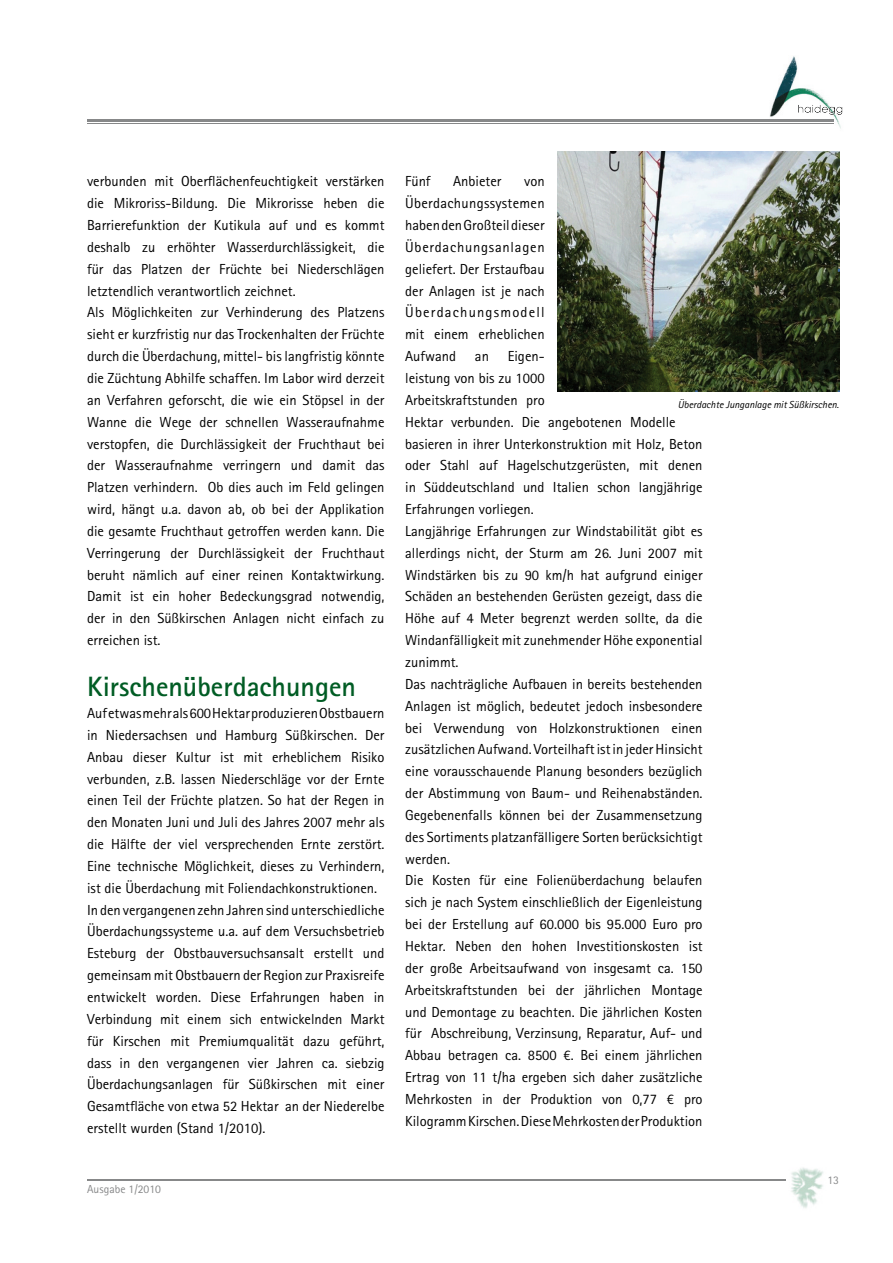
<style>
.page{position:relative;width:893px;height:1263px;background:#fff}
.page>*{position:absolute;margin:0;border:0;box-sizing:border-box;transform-origin:0 0}
.t1{font:700 27.9px "Rotis Sans Serif";color:#005c24}
.t2{font:14.55px/21.9px "Rotis Sans Serif";color:#000}
.t3{font:11.7px "Rotis Sans Serif";color:#878889}
.t4{font:italic 10.2px "Rotis Sans Serif";color:#000}
</style>
<div class="page">
<hr style="left:87px;top:1179px;width:698px;height:1px;background:#878889">
<hr style="left:87px;top:119px;width:746px;height:3px;background:#878889">
<hr style="left:87px;top:123px;width:746px;height:1px;background:#878889">
<img style="left:791px;top:1168px;width:32px;height:40px">
<img style="left:770px;top:56px;width:73px;height:73px">
<img style="left:770px;top:119px;width:63px;height:5px">
<img style="left:798px;top:105px;width:44px;height:10px">
<img style="left:558px;top:152px;width:281px;height:239px">
<p class="t2" style="left:87px;top:171px;width:299px">verbunden mit Oberflächenfeuchtigkeit verstärken die Mikroriss-Bildung. Die Mikrorisse heben die Barrierefunktion der Kutikula auf und es kommt deshalb zu erhöhter Wasserdurchlässigkeit, die für das Platzen der Früchte bei Niederschlägen letztendlich verantwortlich zeichnet.<br>Als Möglichkeiten zur Verhinderung des Platzens sieht er kurzfristig nur das Trockenhalten der Früchte durch die Überdachung, mittel- bis langfristig könnte die Züchtung Abhilfe schaffen. Im Labor wird derzeit an Verfahren geforscht, die wie ein Stöpsel in der Wanne die Wege der schnellen Wasseraufnahme verstopfen, die Durchlässigkeit der Fruchthaut bei der Wasseraufnahme verringern und damit das Platzen verhindern. Ob dies auch im Feld gelingen wird, hängt u.a. davon ab, ob bei der Applikation die gesamte Fruchthaut getroffen werden kann. Die Verringerung der Durchlässigkeit der Fruchthaut beruht nämlich auf einer reinen Kontaktwirkung.<br>Damit ist ein hoher Bedeckungsgrad notwendig, der in den Süßkirschen Anlagen nicht einfach zu erreichen ist.</p>
<h1 class="t1" style="left:87px;top:677px;width:270px">Kirschenüberdachungen</h1>
<p class="t2" style="left:87px;top:702px;width:299px">Auf etwas mehr als 600 Hektar produzieren Obstbauern in Niedersachsen und Hamburg Süßkirschen. Der Anbau dieser Kultur ist mit erheblichem Risiko verbunden, z.B. lassen Niederschläge vor der Ernte einen Teil der Früchte platzen. So hat der Regen in den Monaten Juni und Juli des Jahres 2007 mehr als die Hälfte der viel versprechenden Ernte zerstört.<br>Eine technische Möglichkeit, dieses zu Verhindern, ist die Überdachung mit Foliendachkonstruktionen.<br>In den vergangenen zehn Jahren sind unterschiedliche Überdachungssysteme u.a. auf dem Versuchsbetrieb Esteburg der Obstbauversuchsansalt erstellt und gemeinsam mit Obstbauern der Region zur Praxisreife entwickelt worden. Diese Erfahrungen haben in Verbindung mit einem sich entwickelnden Markt für Kirschen mit Premiumqualität dazu geführt, dass in den vergangenen vier Jahren ca. siebzig Überdachungsanlagen für Süßkirschen mit einer Gesamtfläche von etwa 52 Hektar an der Niederelbe erstellt wurden (Stand 1/2010).</p>
<p class="t3" style="left:87px;top:1183px;width:75px">Ausgabe 1/2010</p>
<p class="t2" style="left:405px;top:171px;width:27px">Fünf</p>
<p class="t2" style="left:453px;top:171px;width:50px">Anbieter</p>
<p class="t2" style="left:405px;top:171px;width:141px;text-align:justify;text-indent:119px">von Überdachungssystemen haben den Großteil dieser Überdachungsanlagen geliefert. Der Erstaufbau der Anlagen ist je nach Überdachungsmodell mit einem erheblichen Aufwand</p>
<p class="t2" style="left:405px;top:345px;width:299px;text-indent:102px">Eigen-<br>leistung von bis zu 1000<br>Arbeitskraftstunden pro<br>Hektar verbunden. Die angebotenen Modelle basieren in ihrer Unterkonstruktion mit Holz, Beton oder Stahl auf Hagelschutzgerüsten, mit denen in Süddeutschland und Italien schon langjährige Erfahrungen vorliegen.<br>Langjährige Erfahrungen zur Windstabilität gibt es allerdings nicht, der Sturm am 26. Juni 2007 mit Windstärken bis zu 90 km/h hat aufgrund einiger Schäden an bestehenden Gerüsten gezeigt, dass die Höhe auf 4 Meter begrenzt werden sollte, da die Windanfälligkeit mit zunehmender Höhe exponential zunimmt.<br>Das nachträgliche Aufbauen in bereits bestehenden Anlagen ist möglich, bedeutet jedoch insbesondere bei Verwendung von Holzkonstruktionen einen zusätzlichen Aufwand. Vorteilhaft ist in jeder Hinsicht eine vorausschauende Planung besonders bezüglich der Abstimmung von Baum- und Reihenabständen.<br>Gegebenenfalls können bei der Zusammensetzung des Sortiments platzanfälligere Sorten berücksichtigt werden.<br>Die Kosten für eine Folienüberdachung belaufen sich je nach System einschließlich der Eigenleistung bei der Erstellung auf 60.000 bis 95.000 Euro pro Hektar. Neben den hohen Investitionskosten ist der große Arbeitsaufwand von insgesamt ca. 150<br>Arbeitskraftstunden bei der jährlichen Montage und Demontage zu beachten. Die jährlichen Kosten für Abschreibung, Verzinsung, Reparatur, Auf- und Abbau betragen ca. 8500 €. Bei einem jährlichen Ertrag von 11 t/ha ergeben sich daher zusätzliche Mehrkosten in der Produktion von 0,77 € pro Kilogramm Kirschen. Diese Mehrkosten der Produktion</p>
<p class="t2" style="left:475px;top:345px;width:16px">an</p>
<p class="t4" style="left:677px;top:399px;width:163px">Überdachte Junganlage mit Süßkirschen.</p>
<p class="t3" style="left:827px;top:1174px;width:13px">13</p>
</div>
